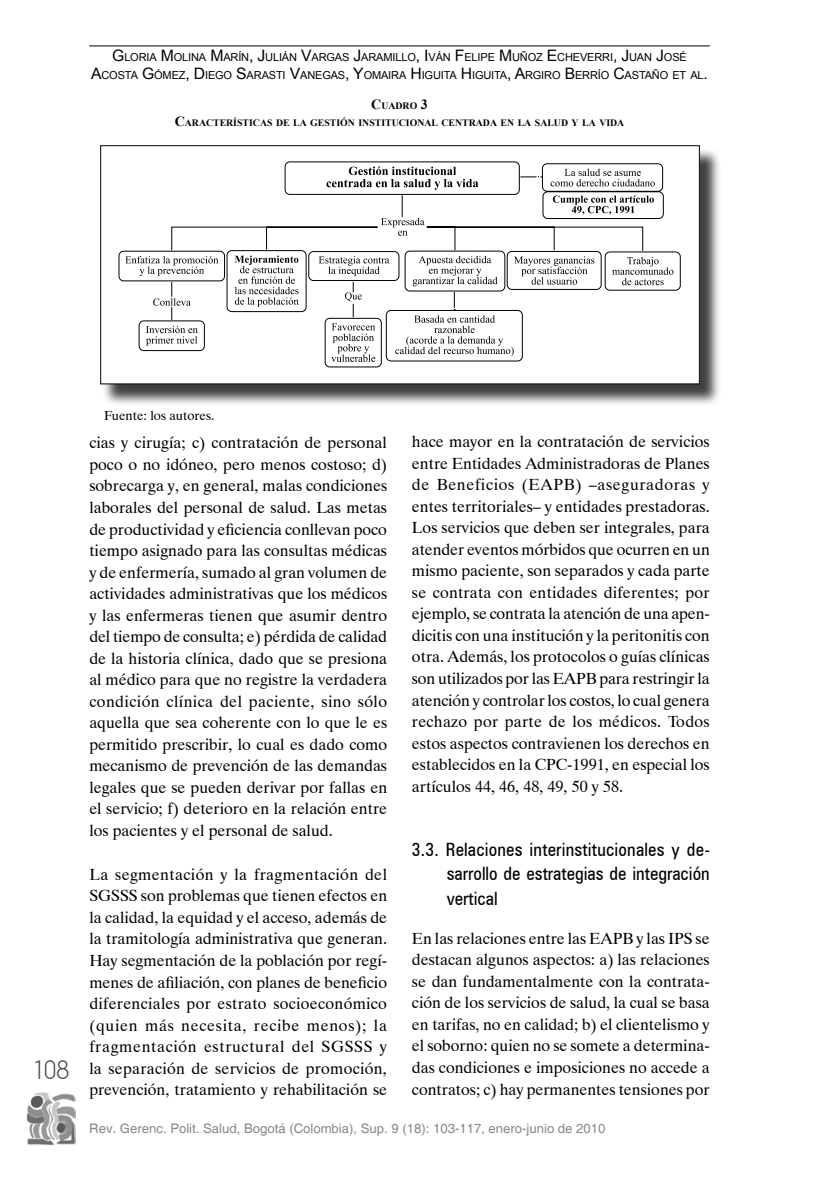
<style>
.page{position:relative;width:819px;height:1191px;background:#fff}
.page>*{position:absolute;margin:0;border:0;box-sizing:border-box;transform-origin:0 0}
.t1{font:28px "Plaza D";color:#4b4b4d}
.t2{font:condensed 18.38px/24.5px "Zurich BT";color:#000;text-align:justify}
.t3{font:16.1px/21.5px "Dutch 801 BT";color:#000;text-align:justify}
.t4{font:13.12px "Helvetica";color:#87888a}
.t5{font:13.12px "Dutch 801 BT";color:#000}
.t6{font:11.03px/18.9px "Arial";letter-spacing:-.015em;color:#000;text-align:center}
.t7{font:700 9.8px/16.8px "Times New Roman";color:#000;text-align:center}
.s1{font-size:15.75px}
.s2{font-size:14px}
</style>
<div class="page">
<img style="left:26px;top:1092px;width:49px;height:53px">
<hr style="left:89px;top:46px;width:620px;height:1px;background:#000">
<div style="left:102px;top:148px;width:627px;height:267px;background:#000;opacity:.75"></div>
<div style="left:101px;top:146px;width:598px;height:238px;background:#fff"></div>
<div style="left:100px;top:145px;width:599px;height:239px;border:1px solid #000"></div>
<svg style="left:118px;top:161px;width:563px;height:207px"></svg>
<svg style="left:125px;top:166px;width:548px;height:196px"></svg>
<p class="t6" style="left:91px;top:47px;width:618px"><span class="s1">G</span>LORIA <span class="s1">M</span> OLINA <span class="s1">M</span>ARÍN<span class="s1">, J</span>ULIÁN <span class="s1">V</span>ARGAS <span class="s1">J</span>ARAMILLO<span class="s1">, I</span>VÁN <span class="s1">F</span>ELIPE <span class="s1">M</span> UÑOZ <span class="s1">E</span>CHEVERRI<span class="s1">, J</span>UAN <span class="s1">J</span>OSÉ<br><span class="s1">A</span>COSTA <span class="s1">G</span>ÓMEZ<span class="s1">, D</span>IEGO <span class="s1">S</span>ARASTI <span class="s1">V</span>ANEGAS<span class="s1">, Y</span>OMAIRA <span class="s1">H</span> IGUITA <span class="s1">H</span> IGUITA<span class="s1">, A</span>RGIRO <span class="s1">B</span> ERRÍO <span class="s1">C</span>ASTAÑO ET AL<span class="s1">.</span></p>
<p class="t7" style="left:175px;top:97px;width:451px"><span class="s2">C</span>UADRO <span class="s2">3<br>C</span>ARACTERÍSTICAS DE LA GESTIÓN INSTITUCIONAL CENTRADA EN LA SALUD Y LA VIDA</p>
<h1 class="t1" style="left:33px;top:1055px;width:38px">108</h1>
<p class="t5" style="left:104px;top:406px;width:112px">Fuente: los autores.</p>
<p class="t3" style="left:89px;top:431px;width:299px">cias y cirugía; c) contratación de personal poco o no idóneo, pero menos costoso; d) sobrecarga y, en general, malas condiciones laborales del personal de salud. Las metas de productividad y eficiencia conllevan poco tiempo asignado para las consultas médicas y de enfermería, sumado al gran volumen de actividades administrativas que los médicos y las enfermeras tienen que asumir dentro del tiempo de consulta; e) pérdida de calidad de la historia clínica, dado que se presiona al médico para que no registre la verdadera condición clínica del paciente, sino sólo aquella que sea coherente con lo que le es permitido prescribir, lo cual es dado como mecanismo de prevención de las demandas legales que se pueden derivar por fallas en el servicio; f) deterioro en la relación entre los pacientes y el personal de salud.</p>
<p class="t3" style="left:89px;top:862px;width:299px">La segmentación y la fragmentación del SGSSS son problemas que tienen efectos en la calidad, la equidad y el acceso, además de la tramitología administrativa que generan.<br>Hay segmentación de la población por regí&shy;menes de afiliación, con planes de beneficio diferenciales por estrato socioeconómico (quien más necesita, recibe menos); la fragmentación estructural del SGSSS y la separación de servicios de promoción, prevención, tratamiento y rehabilitación se</p>
<p class="t3" style="left:412px;top:430px;width:299px">hace mayor en la contratación de servicios entre Entidades Administradoras de Planes de Beneficios (EAPB) –aseguradoras y entes territoriales– y entidades prestadoras.<br>Los servicios que deben ser integrales, para atender eventos mórbidos que ocurren en un mismo paciente, son separados y cada parte se contrata con entidades diferentes; por ejemplo, se contrata la atención de una apen&shy;dicitis con una institución y la peritonitis con otra. Además, los protocolos o guías clínicas son utilizados por las EAPB para restringir la atención y controlar los costos, lo cual genera rechazo por parte de los médicos. Todos estos aspectos contravienen los derechos en establecidos en la CPC-1991, en especial los artículos 44, 46, 48, 49, 50 y 58.</p>
<p class="t2" style="left:446px;top:837px;width:264px;text-indent:-35px">3.3. Relaciones interinstitucionales y de&shy;sarrollo de estrategias de integración vertical</p>
<p class="t3" style="left:412px;top:926px;width:299px">En las relaciones entre las EAPB y las IPS se destacan algunos aspectos: a) las relaciones se dan fundamentalmente con la contrata&shy;ción de los servicios de salud, la cual se basa en tarifas, no en calidad; b) el clientelismo y el soborno: quien no se somete a determina&shy;das condiciones e imposiciones no accede a contratos; c) hay permanentes tensiones por</p>
<p class="t4" style="left:89px;top:1121px;width:517px">Rev. Gerenc. Polit. Salud, Bogotá (Colombia), Sup. 9 (18): 103-117, enero-junio de 2010</p>
</div>
